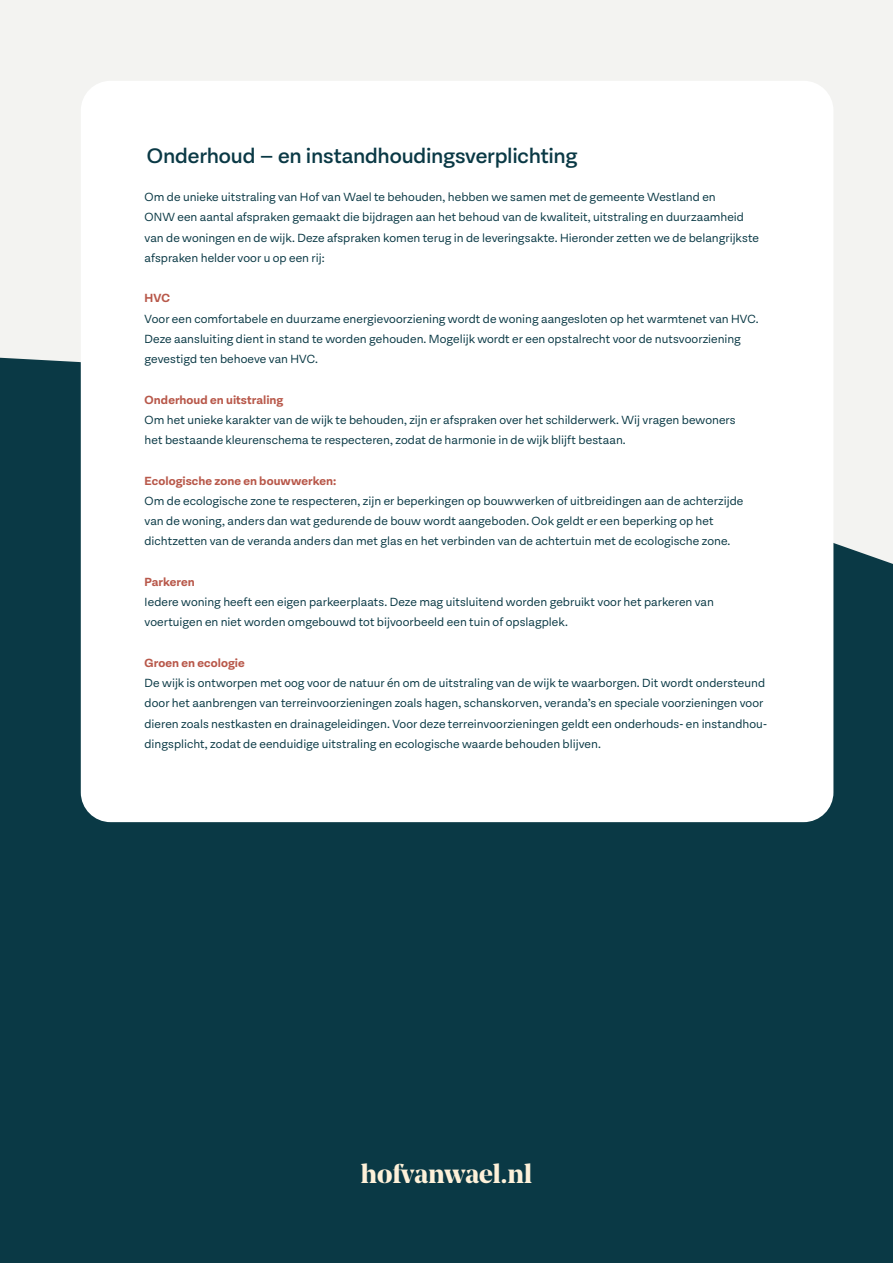
<style>
.page{position:relative;width:893px;height:1263px;background:#fff}
.page>*{position:absolute;margin:0;border:0;box-sizing:border-box;transform-origin:0 0}
.t1{font:700 27px "Noe Display";color:#fef1d9}
.Kop{font:600 24px "Equitan Sans";letter-spacing:-.01em;color:#0a3945}
.Platte_tekst{font:13.5px/20.2px "Equitan Sans";letter-spacing:.005em;color:#0a3945}
.Tussenkopje{font:700 13.5px "Equitan Sans";letter-spacing:.005em;color:#b8584a}
.Platte_tekst-2{font:700 13.5px "Equitan Sans";letter-spacing:.005em;color:#b8584a}
</style>
<div class="page">
<div style="left:0;top:0;width:893px;height:610px;background:#f3f3f1"></div>
<div style="left:0;top:357px;width:893px;height:906px;background:#0a3945"></div>
<div style="left:81px;top:81px;width:752px;height:741px;background:#fff;border-radius:30px"></div>
<p class="Kop" style="left:147px;top:142px;width:432px">Onderhoud – en instandhoudingsverplichting</p>
<p class="Platte_tekst" style="left:145px;top:186px;width:616px">Om de unieke uitstraling van Hof van Wael te behouden, hebben we samen met de gemeente Westland en<br>ONW een aantal afspraken gemaakt die bijdragen aan het behoud van de kwaliteit, uitstraling en duurzaamheid van de woningen en de wijk. Deze afspraken komen terug in de leveringsakte. Hieronder zetten we de belangrijkste afspraken helder voor u op een rij:</p>
<p class="Tussenkopje" style="left:145px;top:291px;width:27px">HVC</p>
<p class="Platte_tekst" style="left:145px;top:308px;width:616px">Voor een comfortabele en duurzame energievoorziening wordt de woning aangesloten op het warmtenet van HVC.<br>Deze aansluiting dient in stand te worden gehouden. Mogelijk wordt er een opstalrecht voor de nutsvoorziening gevestigd ten behoeve van HVC.</p>
<p class="Tussenkopje" style="left:145px;top:392px;width:140px">Onderhoud en uitstraling</p>
<p class="Platte_tekst" style="left:145px;top:409px;width:593px">Om het unieke karakter van de wijk te behouden, zijn er afspraken over het schilderwerk. Wij vragen bewoners het bestaande kleurenschema te respecteren, zodat de harmonie in de wijk blijft bestaan.</p>
<p class="Platte_tekst-2" style="left:145px;top:473px;width:193px">Ecologische zone en bouwwerken:</p>
<p class="Platte_tekst" style="left:145px;top:490px;width:600px">Om de ecologische zone te respecteren, zijn er beperkingen op bouwwerken of uitbreidingen aan de achterzijde van de woning, anders dan wat gedurende de bouw wordt aangeboden. Ook geldt er een beperking op het dichtzetten van de veranda anders dan met glas en het verbinden van de achtertuin met de ecologische zone.</p>
<p class="Tussenkopje" style="left:145px;top:574px;width:52px">Parkeren</p>
<p class="Platte_tekst" style="left:145px;top:591px;width:571px">Iedere woning heeft een eigen parkeerplaats. Deze mag uitsluitend worden gebruikt voor het parkeren van voertuigen en niet worden omgebouwd tot bijvoorbeeld een tuin of opslagplek.</p>
<p class="Tussenkopje" style="left:145px;top:655px;width:102px">Groen en ecologie</p>
<p class="Platte_tekst" style="left:145px;top:672px;width:624px">De wijk is ontworpen met oog voor de natuur én om de uitstraling van de wijk te waarborgen. Dit wordt ondersteund door het aanbrengen van terreinvoorzieningen zoals hagen, schanskorven, veranda’s en speciale voorzieningen voor dieren zoals nestkasten en drainageleidingen. Voor deze terreinvoorzieningen geldt een onderhouds- en instandhou&shy;dingsplicht, zodat de eenduidige uitstraling en ecologische waarde behouden blijven.</p>
<p class="t1" style="left:361px;top:1156px;width:173px">hofvanwael.nl</p>
</div>
